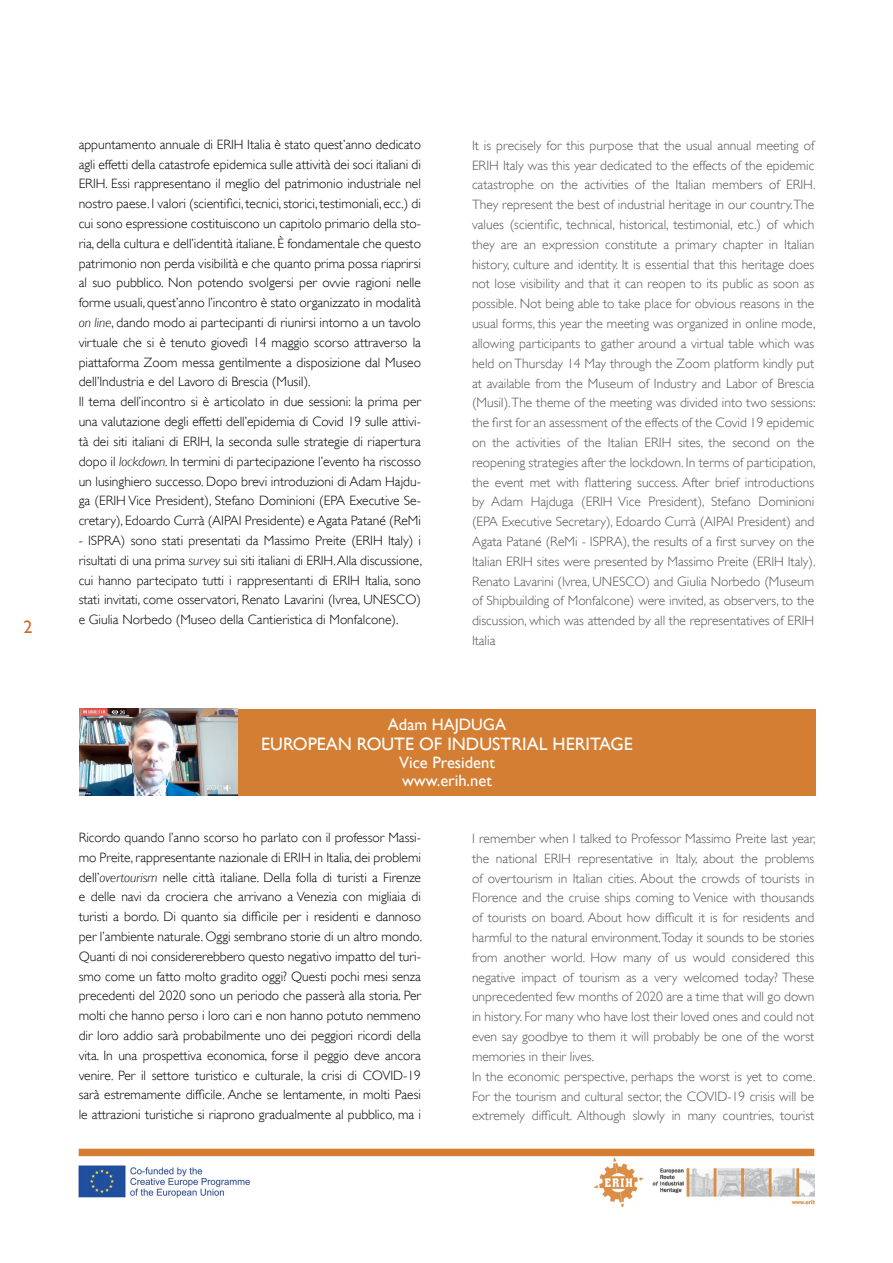
<style>
.page{position:relative;width:893px;height:1263px;background:#fff}
.page>*{position:absolute;margin:0;border:0;box-sizing:border-box;transform-origin:0 0}
.t1{font:18px "Gill Sans";color:#fff}
.t2{font:18px "Gill Sans";color:#ce6b28}
.t3{font:16.5px/18px "Gill Sans";color:#fff}
.t4{font:300 13.5px/19.8px "Gill Sans";color:#000;text-align:justify}
.t5{font:300 13.5px/19.8px "Gill Sans";color:#545456;text-align:justify}
.s1{font-style:italic}
</style>
<div class="page">
<img style="left:79px;top:1165px;width:171px;height:33px">
<img style="left:592px;top:1156px;width:222px;height:51px">
<div style="left:79px;top:1149px;width:735px;height:7px;background:#d37e32"></div>
<div style="left:79px;top:709px;width:736px;height:87px;background:#d37e32"></div>
<img style="left:80px;top:708px;width:158px;height:87px">
<h1 class="t2" style="left:23px;top:616px;width:10px">2</h1>
<p class="t4" style="left:79px;top:134px;width:344px;text-align:left">appuntamento annuale di ERIH Italia è stato quest’anno dedicato agli effetti della catastrofe epidemica sulle attività dei soci italiani di ERIH. Essi rappresentano il meglio del patrimonio industriale nel nostro paese. I valori (scientifici, tecnici, storici, testimoniali, ecc.) di cui sono espressione costituiscono un capitolo primario della sto&shy;ria, della cultura e dell’identità italiane. È fondamentale che questo patrimonio non perda visibilità e che quanto prima possa riaprirsi al suo pubblico. Non potendo svolgersi per ovvie ragioni nelle forme usuali, quest’anno l’incontro è stato organizzato in modalità <span class="s1">on line</span>, dando modo ai partecipanti di riunirsi intorno a un tavolo virtuale che si è tenuto giovedì 14 maggio scorso attraverso la piattaforma Zoom messa gentilmente a disposizione dal Museo dell’Industria e del Lavoro di Brescia (MusiI).<br>Il tema dell’incontro si è articolato in due sessioni: la prima per una valutazione degli effetti dell’epidemia di Covid 19 sulle attivi&shy;tà dei siti italiani di ERIH, la seconda sulle strategie di riapertura dopo il <span class="s1">lockdown</span>. In termini di partecipazione l’evento ha riscosso un lusinghiero successo. Dopo brevi introduzioni di Adam Hajdu&shy;ga (ERIH Vice President), Stefano Dominioni (EPA Executive Se&shy;cretary), Edoardo Currà (AIPAI Presidente) e Agata Patané (ReMi</p>
<p class="t4" style="left:79px;top:530px;width:345px">- ISPRA) sono stati presentati da Massimo Preite (ERIH Italy) i risultati di una prima <span class="s1">survey</span> sui siti italiani di ERIH. Alla discussione, cui hanno partecipato tutti i rappresentanti di ERIH Italia, sono stati invitati, come osservatori, Renato Lavarini (Ivrea, UNESCO) e Giulia Norbedo (Museo della Cantieristica di Monfalcone).</p>
<p class="t5" style="left:472px;top:135px;width:345px">It is precisely for this purpose that the usual annual meeting of ERIH Italy was this year dedicated to the effects of the epidemic catastrophe on the activities of the Italian members of ERIH.<br>They represent the best of industrial heritage in our country.The values (scientific, technical, historical, testimonial, etc.) of which they are an expression constitute a primary chapter in Italian history, culture and identity. It is essential that this heritage does not lose visibility and that it can reopen to its public as soon as possible. Not being able to take place for obvious reasons in the usual forms, this year the meeting was organized in online mode, allowing participants to gather around a virtual table which was held on Thursday 14 May through the Zoom platform kindly put at available from the Museum of Industry and Labor of Brescia (MusiI). The theme of the meeting was divided into two sessions: the first for an assessment of the effects of the Covid 19 epidemic on the activities of the Italian ERIH sites, the second on the reopening strategies after the lockdown. In terms of participation, the event met with flattering success. After brief introductions by Adam Hajduga (ERIH Vice President), Stefano Dominioni (EPA Executive Secretary), Edoardo Currà (AIPAI President) and Agata Patané (ReMi - ISPRA), the results of a first survey on the Italian ERIH sites were presented by Massimo Preite (ERIH Italy).<br>Renato Lavarini (Ivrea, UNESCO) and Giulia Norbedo (Museum of Shipbuilding of Monfalcone) were invited, as observers, to the discussion, which was attended by all the representatives of ERIH Italia</p>
<p class="t3" style="left:388px;top:715px;width:120px">Adam HAJDUGA</p>
<h1 class="t1" style="left:261px;top:733px;width:373px">EUROPEAN ROUTE OF INDUSTRIAL HERITAGE</h1>
<p class="t3" style="left:399px;top:753px;width:97px">Vice President www.erih.net</p>
<p class="t4" style="left:79px;top:827px;width:345px">Ricordo quando l’anno scorso ho parlato con il professor Massi&shy;mo Preite, rappresentante nazionale di ERIH in Italia, dei problemi dell’<span class="s1">overtourism</span> nelle città italiane. Della folla di turisti a Firenze e delle navi da crociera che arrivano a Venezia con migliaia di turisti a bordo. Di quanto sia difficile per i residenti e dannoso per l’ambiente naturale. Oggi sembrano storie di un altro mondo.<br>Quanti di noi considererebbero questo negativo impatto del turi&shy;smo come un fatto molto gradito oggi? Questi pochi mesi senza precedenti del 2020 sono un periodo che passerà alla storia. Per molti che hanno perso i loro cari e non hanno potuto nemmeno dir loro addio sarà probabilmente uno dei peggiori ricordi della vita. In una prospettiva economica, forse il peggio deve ancora venire. Per il settore turistico e culturale, la crisi di COVID-19 sarà estremamente difficile. Anche se lentamente, in molti Paesi le attrazioni turistiche si riaprono gradualmente al pubblico, ma i</p>
<p class="t5" style="left:472px;top:829px;width:345px;text-align:left">I remember when I talked to Professor Massimo Preite last year, the national ERIH representative in Italy, about the problems of overtourism in Italian cities. About the crowds of tourists in Florence and the cruise ships coming to Venice with thousands of tourists on board. About how difficult it is for residents and harmful to the natural environment.Today it sounds to be stories from another world. How many of us would considered this negative impact of tourism as a very welcomed today? These unprecedented few months of 2020 are a time that will go down in history. For many who have lost their loved ones and could not even say goodbye to them it will probably be one of the worst memories in their lives.<br>In the economic perspective, perhaps the worst is yet to come.<br>For the tourism and cultural sector, the COVID-19 crisis will be extremely difficult. Although slowly in many countries, tourist</p>
</div>
